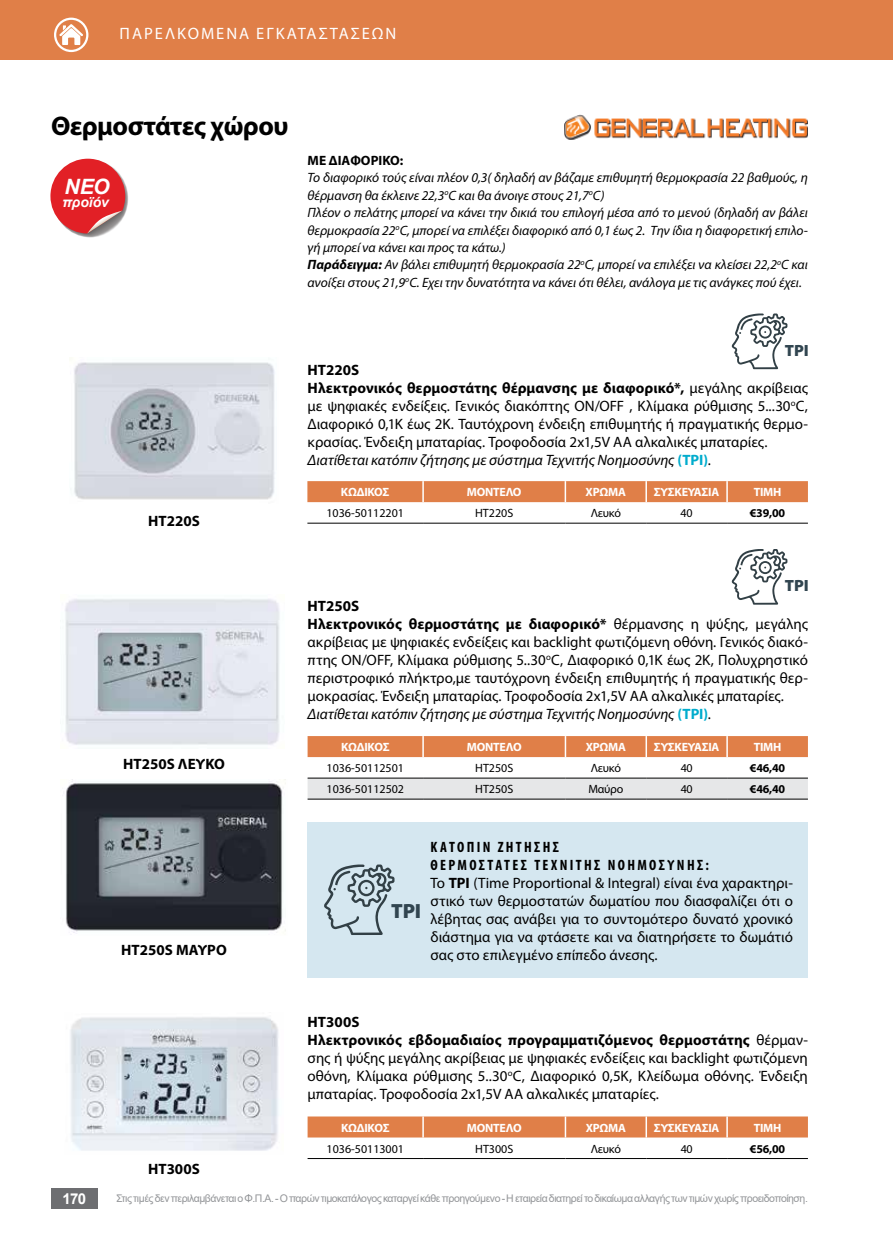
<style>
.page{position:relative;width:893px;height:1234px;background:#fff}
.page>*{position:absolute;margin:0;border:0;box-sizing:border-box;transform-origin:0 0}
.t1{font:700 27px "Myriad Pro";letter-spacing:-.02em;color:#000}
.t2{font:italic 700 21.15px "Arial";color:#fff}
.t3{font:900 20.55px "Myriad Pro";color:#314550}
.t4{font:16.5px "Myriad Pro";letter-spacing:.12em;color:#fff}
.t5{font:900 16.35px "Myriad Pro";letter-spacing:-.005em;color:#314550}
.t6{font:15px/18px "Myriad Pro";color:#000}
.t7{font:700 15px "Myriad Pro";color:#000}
.t8{font:700 15px "Arial";color:#fff}
.t9{font:italic 700 13.95px "Arial";color:#fff}
.t10{font:italic 13.5px/17.4px "Myriad Pro";color:#000}
.t11{font:700 13.5px "Myriad Pro";color:#000}
.t12{font:12px "Myriad Pro";color:#000}
.t13{font:700 12px "Myriad Pro";letter-spacing:-.02em;color:#fff}
.t14{font:700 12px "Myriad Pro";letter-spacing:-.02em;color:#000}
.t15{font:10.5px "Arial";letter-spacing:-.045em;color:#939598}
.s1{font-weight:700}
.s2{font-style:italic}
.s3{font-weight:700;color:#00accd}
.s4{font-weight:700;font-stretch:condensed}
</style>
<div class="page">
<div style="left:0;top:0;width:893px;height:60px;background:#e07f48"></div>
<div style="left:51px;top:1188px;width:47px;height:20px;background:#6d6e71"></div>
<svg style="left:54px;top:18px;width:34px;height:34px"></svg>
<hr style="left:307px;top:523px;width:116px;height:1px;background:#000">
<hr style="left:423px;top:523px;width:142px;height:1px;background:#000">
<hr style="left:565px;top:523px;width:81px;height:1px;background:#000">
<hr style="left:646px;top:523px;width:81px;height:1px;background:#000">
<hr style="left:727px;top:523px;width:81px;height:1px;background:#000">
<div style="left:307px;top:481px;width:501px;height:21px;background:#e07f48"></div>
<hr style="left:645px;top:481px;width:2px;height:21px;background:#fff">
<hr style="left:726px;top:481px;width:2px;height:21px;background:#fff">
<hr style="left:308px;top:1157px;width:115px;height:1px;background:#000">
<hr style="left:423px;top:1157px;width:142px;height:1px;background:#000">
<hr style="left:565px;top:1157px;width:81px;height:1px;background:#000">
<hr style="left:646px;top:1157px;width:81px;height:1px;background:#000">
<hr style="left:727px;top:1157px;width:81px;height:1px;background:#000">
<div style="left:308px;top:1116px;width:500px;height:21px;background:#e07f48"></div>
<hr style="left:645px;top:1116px;width:2px;height:21px;background:#fff">
<hr style="left:726px;top:1116px;width:2px;height:21px;background:#fff">
<div style="left:308px;top:778px;width:500px;height:20px;background:#e6e7e8"></div>
<hr style="left:308px;top:777px;width:115px;height:1px;background:#000">
<hr style="left:423px;top:777px;width:142px;height:1px;background:#000">
<hr style="left:565px;top:777px;width:81px;height:1px;background:#000">
<hr style="left:646px;top:777px;width:81px;height:1px;background:#000">
<hr style="left:727px;top:777px;width:81px;height:1px;background:#000">
<hr style="left:308px;top:798px;width:115px;height:1px;background:#000">
<hr style="left:423px;top:798px;width:142px;height:1px;background:#000">
<hr style="left:565px;top:798px;width:81px;height:1px;background:#000">
<hr style="left:646px;top:798px;width:81px;height:1px;background:#000">
<hr style="left:727px;top:798px;width:81px;height:1px;background:#000">
<div style="left:308px;top:736px;width:500px;height:21px;background:#e07f48"></div>
<hr style="left:645px;top:736px;width:2px;height:21px;background:#fff">
<hr style="left:726px;top:736px;width:2px;height:21px;background:#fff">
<img style="left:74px;top:362px;width:201px;height:138px">
<img style="left:70px;top:1017px;width:208px;height:134px">
<img style="left:564px;top:115px;width:244px;height:25px">
<svg style="left:50px;top:159px;width:78px;height:79px"></svg>
<img style="left:66px;top:779px;width:220px;height:154px">
<img style="left:65px;top:599px;width:215px;height:146px">
<div style="left:308px;top:822px;width:500px;height:155px;background:#d5e7f0"></div>
<svg style="left:324px;top:864px;width:70px;height:70px"></svg>
<svg style="left:732px;top:313px;width:55px;height:56px"></svg>
<svg style="left:732px;top:549px;width:55px;height:55px"></svg>
<p class="t4" style="left:120px;top:24px;width:278px">ΠΑΡΕΛΚΟΜΕΝΑ ΕΓΚΑΤΑΣΤΑΣΕΩΝ</p>
<h1 class="t1" style="left:51px;top:108px;width:239px">Θερμοστάτες χώρου</h1>
<h2 class="t2" style="left:65px;top:172px;width:46px">ΝΕΟ</h2>
<p class="t9" style="left:62px;top:193px;width:48px">προϊόν</p>
<p class="t11" style="left:308px;top:151px;width:97px">ME ΔΙΑΦΟΡΙΚΟ:</p>
<p class="t10" style="left:308px;top:169px;width:502px">Το διαφορικό τούς είναι πλέον 0,3( δηλαδή αν βάζαμε επιθυμητή θερμοκρασία 22 βαθμούς, η θέρμανση θα έκλεινε 22,3<sup>ο</sup>C και θα άνοιγε στους 21,7<sup>ο</sup>C)<br>Πλέον ο πελάτης μπορεί να κάνει την δικιά του επιλογή μέσα από το μενού (δηλαδή αν βάλει θερμοκρασία 22<sup>ο</sup>C, μπορεί να επιλέξει διαφορικό από 0,1 έως 2. Την ίδια η διαφορετική επιλο&shy;γή μπορεί να κάνει και προς τα κάτω.)<br><span class="s1">Παράδειγμα:</span> Αν βάλει επιθυμητή θερμοκρασία 22<sup>ο</sup>C, μπορεί να επιλέξει να κλείσει 22,2<sup>ο</sup>C και ανοίξει στους 21,9<sup>ο</sup>C. Εχει την δυνατότητα να κάνει ότι θέλει, ανάλογα με τις ανάγκες πού έχει.</p>
<p class="t7" style="left:148px;top:510px;width:53px">HT220S</p>
<p class="t7" style="left:123px;top:753px;width:103px">HT250S ΛΕΥΚΟ</p>
<p class="t7" style="left:121px;top:939px;width:107px">HT250S ΜΑΥΡΟ</p>
<p class="t7" style="left:148px;top:1159px;width:53px">HT300S</p>
<p class="t5" style="left:785px;top:339px;width:25px">TPI</p>
<p class="t6" style="left:308px;top:361px;width:502px"><span class="s1">HT220S<br>Ηλεκτρονικός θερμοστάτης θέρμανσης με διαφορικό*,</span> μεγάλης ακρίβειας με ψηφιακές ενδείξεις. Γενικός διακόπτης ON/OFF , Κλίμακα ρύθμισης 5...30<sup>o</sup>C, Διαφορικό 0,1Κ έως 2K. Ταυτόχρονη ένδειξη επιθυμητής ή πραγματικής θερμο&shy;κρασίας. Ένδειξη μπαταρίας. Τροφοδοσία 2x1,5V AA αλκαλικές μπαταρίες.<br><span class="s2">Διατίθεται κατόπιν ζήτησης με σύστημα Τεχνιτής Νοημοσύνης</span> <span class="s3">(TPI)</span>.</p>
<p class="t13" style="left:341px;top:484px;width:50px">ΚΩΔΙΚΟΣ</p>
<p class="t13" style="left:467px;top:484px;width:56px">MONTEΛΟ</p>
<p class="t13" style="left:586px;top:484px;width:42px">ΧΡΩΜΑ</p>
<p class="t13" style="left:654px;top:484px;width:67px">ΣΥΣΚΕΥΑΣΙΑ</p>
<p class="t13" style="left:754px;top:484px;width:28px">ΤΙΜΗ</p>
<p class="t12" style="left:326px;top:505px;width:79px">1036-50112201</p>
<p class="t12" style="left:475px;top:505px;width:40px">HT220S</p>
<p class="t12" style="left:591px;top:505px;width:32px">Λευκό</p>
<p class="t12" style="left:681px;top:505px;width:14px">40</p>
<p class="t14" style="left:750px;top:505px;width:37px">€39,00</p>
<p class="t5" style="left:785px;top:575px;width:25px">TPI</p>
<p class="t6" style="left:308px;top:597px;width:502px"><span class="s1">HT250S<br>Ηλεκτρονικός θερμοστάτης με διαφορικό*</span> θέρμανσης η ψύξης, μεγάλης ακρίβειας με ψηφιακές ενδείξεις και backlight φωτιζόμενη οθόνη. Γενικός διακό&shy;πτης ON/OFF, Κλίμακα ρύθμισης 5..30<sup>o</sup>C, Διαφορικό 0,1Κ έως 2K, Πολυχρηστικό περιστροφικό πλήκτρο,με ταυτόχρονη ένδειξη επιθυμητής ή πραγματικής θερ&shy;μοκρασίας. Ένδειξη μπαταρίας. Τροφοδοσία 2x1,5V AA αλκαλικές μπαταρίες.<br><span class="s2">Διατίθεται κατόπιν ζήτησης με σύστημα Τεχνιτής Νοημοσύνης</span> <span class="s3">(TPI)</span>.</p>
<p class="t13" style="left:341px;top:739px;width:50px">ΚΩΔΙΚΟΣ</p>
<p class="t13" style="left:467px;top:739px;width:56px">MONTEΛΟ</p>
<p class="t13" style="left:586px;top:739px;width:42px">ΧΡΩΜΑ</p>
<p class="t13" style="left:654px;top:739px;width:67px">ΣΥΣΚΕΥΑΣΙΑ</p>
<p class="t13" style="left:754px;top:739px;width:28px">ΤΙΜΗ</p>
<p class="t12" style="left:327px;top:760px;width:79px">1036-50112501</p>
<p class="t12" style="left:475px;top:760px;width:40px">HT250S</p>
<p class="t12" style="left:591px;top:760px;width:32px">Λευκό</p>
<p class="t12" style="left:681px;top:760px;width:14px">40</p>
<p class="t14" style="left:750px;top:760px;width:37px">€46,40</p>
<p class="t12" style="left:327px;top:781px;width:79px">1036-50112502</p>
<p class="t12" style="left:475px;top:781px;width:40px">HT250S</p>
<p class="t12" style="left:588px;top:781px;width:36px">Μαύρο</p>
<p class="t12" style="left:681px;top:781px;width:14px">40</p>
<p class="t14" style="left:750px;top:781px;width:37px">€46,40</p>
<h3 class="t3" style="left:391px;top:897px;width:32px">TPI</h3>
<p class="t6" style="left:430px;top:837px;width:364px"><span class="s4">ΚΑΤΟΠΙΝ ΖΗΤΗΣΗΣ<br>ΘΕΡΜΟΣΤΑΤΕΣ ΤΕΧΝΙΤΗΣ ΝΟΗΜΟΣΥΝΗΣ:<br></span>Το <span class="s1">TPI</span> (Time Proportional &amp; Integral) είναι ένα χαρακτηρι&shy;στικό των θερμοστατών δωματίου που διασφαλίζει ότι ο λέβητας σας ανάβει για το συντομότερο δυνατό χρονικό διάστημα για να φτάσετε και να διατηρήσετε το δωμάτιό σας στο επιλεγμένο επίπεδο άνεσης.</p>
<p class="t6" style="left:308px;top:1012px;width:502px"><span class="s1">HT300S<br>Ηλεκτρονικός εβδομαδιαίος προγραμματιζόμενος θερμοστάτης</span> θέρμαν&shy;σης ή ψύξης μεγάλης ακρίβειας με ψηφιακές ενδείξεις και backlight φωτιζόμενη οθόνη, Κλίμακα ρύθμισης 5..30<sup>ο</sup>C, Διαφορικό 0,5Κ, Κλείδωμα οθόνης. Ένδειξη μπαταρίας. Τροφοδοσία 2x1,5V AA αλκαλικές μπαταρίες.</p>
<p class="t13" style="left:341px;top:1119px;width:50px">ΚΩΔΙΚΟΣ</p>
<p class="t13" style="left:467px;top:1119px;width:56px">MONTEΛΟ</p>
<p class="t13" style="left:586px;top:1119px;width:42px">ΧΡΩΜΑ</p>
<p class="t13" style="left:654px;top:1119px;width:67px">ΣΥΣΚΕΥΑΣΙΑ</p>
<p class="t13" style="left:754px;top:1119px;width:28px">ΤΙΜΗ</p>
<p class="t12" style="left:327px;top:1140px;width:79px">1036-50113001</p>
<p class="t12" style="left:475px;top:1140px;width:40px">HT300S</p>
<p class="t12" style="left:591px;top:1140px;width:32px">Λευκό</p>
<p class="t12" style="left:681px;top:1140px;width:14px">40</p>
<p class="t14" style="left:750px;top:1140px;width:37px">€56,00</p>
<p class="t8" style="left:63px;top:1187px;width:25px">170</p>
<p class="t15" style="left:116px;top:1190px;width:693px">Στις τιμές δεν περιλαμβάνεται ο Φ.Π.Α. - Ο παρών τιμοκατάλογος καταργεί κάθε προηγούμενο - Η εταιρεία διατηρεί το δικαίωμα αλλαγής των τιμών χωρίς προειδοποίηση.</p>
</div>
